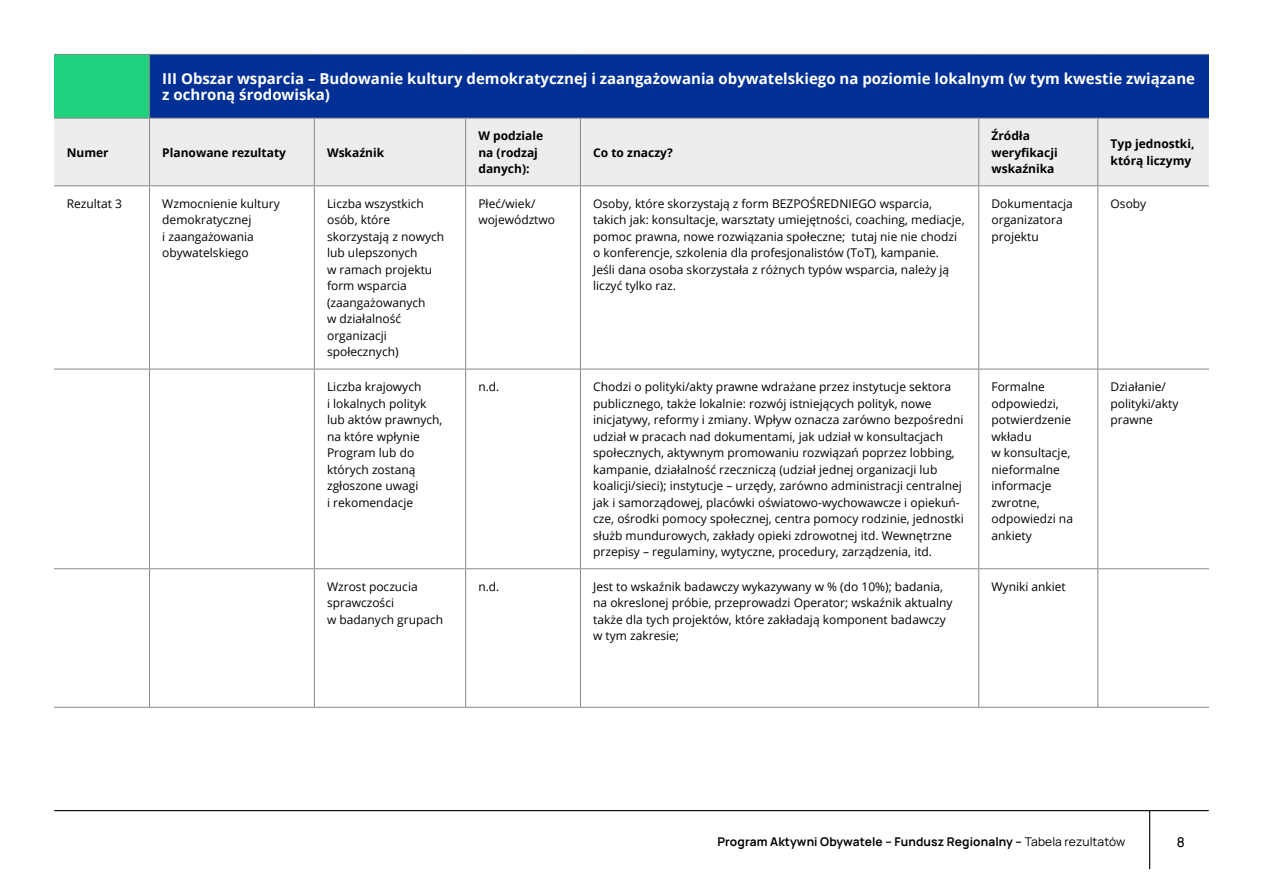
<style>
.page{position:relative;width:1263px;height:893px;background:#fff}
.page>*{position:absolute;margin:0;border:0;box-sizing:border-box;transform-origin:0 0}
.t1{font:700 15px/16.5px "Open Sans";color:#fff}
.t2{font:500 13.5px "Manrope";color:#000}
.t3{font:12px/16.5px "Open Sans";color:#000}
.t4{font:700 12px/16.5px "Open Sans";color:#000}
.t5{font:700 12px "Manrope";letter-spacing:.01em;color:#000}
.s1{font-weight:400}
</style>
<div class="page">
<hr style="left:54px;top:810px;width:1155px;height:1px;background:#000">
<hr style="left:1149px;top:810px;width:1px;height:59px;background:#000">
<div style="left:54px;top:54px;width:96px;height:64px;background:#20d17f"></div>
<div style="left:150px;top:54px;width:1059px;height:64px;background:#003096"></div>
<div style="left:54px;top:119px;width:1155px;height:66px;background:#ededed"></div>
<hr style="left:54px;top:118px;width:96px;height:1px;background:#878787">
<hr style="left:150px;top:118px;width:164px;height:1px;background:#878787">
<hr style="left:149px;top:119px;width:1px;height:66px;background:#878787">
<hr style="left:314px;top:118px;width:152px;height:1px;background:#878787">
<hr style="left:314px;top:119px;width:1px;height:66px;background:#878787">
<hr style="left:466px;top:118px;width:114px;height:1px;background:#878787">
<hr style="left:465px;top:119px;width:1px;height:66px;background:#878787">
<hr style="left:580px;top:118px;width:399px;height:1px;background:#878787">
<hr style="left:580px;top:119px;width:1px;height:66px;background:#878787">
<hr style="left:979px;top:118px;width:119px;height:1px;background:#878787">
<hr style="left:978px;top:119px;width:1px;height:66px;background:#878787">
<hr style="left:1098px;top:118px;width:111px;height:1px;background:#878787">
<hr style="left:1097px;top:119px;width:1px;height:66px;background:#878787">
<hr style="left:54px;top:185px;width:96px;height:1px;background:#878787">
<hr style="left:150px;top:185px;width:164px;height:1px;background:#878787">
<hr style="left:314px;top:185px;width:152px;height:1px;background:#878787">
<hr style="left:466px;top:185px;width:114px;height:1px;background:#878787">
<hr style="left:580px;top:185px;width:399px;height:1px;background:#878787">
<hr style="left:979px;top:185px;width:119px;height:1px;background:#878787">
<hr style="left:1098px;top:185px;width:111px;height:1px;background:#878787">
<hr style="left:54px;top:54px;width:96px;height:1px;background:#878787">
<hr style="left:150px;top:54px;width:164px;height:1px;background:#878787">
<hr style="left:149px;top:55px;width:1px;height:63px;background:#878787">
<hr style="left:314px;top:54px;width:152px;height:1px;background:#878787">
<hr style="left:466px;top:54px;width:114px;height:1px;background:#878787">
<hr style="left:580px;top:54px;width:399px;height:1px;background:#878787">
<hr style="left:979px;top:54px;width:119px;height:1px;background:#878787">
<hr style="left:1098px;top:54px;width:111px;height:1px;background:#878787">
<hr style="left:149px;top:186px;width:1px;height:183px;background:#878787">
<hr style="left:314px;top:186px;width:1px;height:183px;background:#878787">
<hr style="left:465px;top:186px;width:1px;height:183px;background:#878787">
<hr style="left:580px;top:186px;width:1px;height:183px;background:#878787">
<hr style="left:978px;top:186px;width:1px;height:183px;background:#878787">
<hr style="left:1097px;top:186px;width:1px;height:183px;background:#878787">
<hr style="left:54px;top:369px;width:96px;height:1px;background:#878787">
<hr style="left:150px;top:369px;width:164px;height:1px;background:#878787">
<hr style="left:149px;top:369px;width:1px;height:199px;background:#878787">
<hr style="left:314px;top:369px;width:152px;height:1px;background:#878787">
<hr style="left:314px;top:369px;width:1px;height:199px;background:#878787">
<hr style="left:466px;top:369px;width:114px;height:1px;background:#878787">
<hr style="left:465px;top:369px;width:1px;height:199px;background:#878787">
<hr style="left:580px;top:369px;width:399px;height:1px;background:#878787">
<hr style="left:580px;top:369px;width:1px;height:199px;background:#878787">
<hr style="left:979px;top:369px;width:119px;height:1px;background:#878787">
<hr style="left:978px;top:369px;width:1px;height:199px;background:#878787">
<hr style="left:1098px;top:369px;width:111px;height:1px;background:#878787">
<hr style="left:1097px;top:369px;width:1px;height:199px;background:#878787">
<hr style="left:54px;top:568px;width:96px;height:1px;background:#878787">
<hr style="left:150px;top:568px;width:164px;height:1px;background:#878787">
<hr style="left:149px;top:569px;width:1px;height:138px;background:#878787">
<hr style="left:314px;top:568px;width:152px;height:1px;background:#878787">
<hr style="left:314px;top:569px;width:1px;height:138px;background:#878787">
<hr style="left:466px;top:568px;width:114px;height:1px;background:#878787">
<hr style="left:465px;top:569px;width:1px;height:138px;background:#878787">
<hr style="left:580px;top:568px;width:399px;height:1px;background:#878787">
<hr style="left:580px;top:569px;width:1px;height:138px;background:#878787">
<hr style="left:979px;top:568px;width:119px;height:1px;background:#878787">
<hr style="left:978px;top:569px;width:1px;height:138px;background:#878787">
<hr style="left:1098px;top:568px;width:111px;height:1px;background:#878787">
<hr style="left:1097px;top:569px;width:1px;height:138px;background:#878787">
<hr style="left:54px;top:707px;width:96px;height:1px;background:#878787">
<hr style="left:150px;top:707px;width:164px;height:1px;background:#878787">
<hr style="left:314px;top:707px;width:152px;height:1px;background:#878787">
<hr style="left:466px;top:707px;width:114px;height:1px;background:#878787">
<hr style="left:580px;top:707px;width:399px;height:1px;background:#878787">
<hr style="left:979px;top:707px;width:119px;height:1px;background:#878787">
<hr style="left:1098px;top:707px;width:111px;height:1px;background:#878787">
<p class="t1" style="left:162px;top:70px;width:1034px">III Obszar wsparcia – Budowanie kultury demokratycznej i zaangażowania obywatelskiego na poziomie lokalnym (w tym kwestie związane z ochroną środowiska)</p>
<p class="t4" style="left:67px;top:144px;width:43px">Numer</p>
<p class="t4" style="left:162px;top:144px;width:125px">Planowane rezultaty</p>
<p class="t4" style="left:327px;top:144px;width:59px">Wskaźnik</p>
<p class="t4" style="left:478px;top:127px;width:66px">W podziale na (rodzaj danych):</p>
<p class="t4" style="left:593px;top:144px;width:81px">Co to znaczy?</p>
<p class="t4" style="left:991px;top:127px;width:68px">Źródła weryfikacji wskaźnika</p>
<p class="t4" style="left:1110px;top:135px;width:85px">Typ jednostki, którą liczymy</p>
<p class="t3" style="left:67px;top:195px;width:57px">Rezultat 3</p>
<p class="t3" style="left:162px;top:195px;width:119px">Wzmocnienie kultury demokratycznej<br>i zaangażowania obywatelskiego</p>
<p class="t3" style="left:327px;top:195px;width:119px">Liczba wszystkich osób, które skorzystają z nowych lub ulepszonych<br>w ramach projektu form wsparcia (zaangażowanych<br>w działalność organizacji społecznych)</p>
<p class="t3" style="left:478px;top:195px;width:78px">Płeć/wiek/ województwo</p>
<p class="t3" style="left:593px;top:195px;width:373px">Osoby, które skorzystają z form BEZPOŚREDNIEGO wsparcia, takich jak: konsultacje, warsztaty umiejętności, coaching, mediacje, pomoc prawna, nowe rozwiązania społeczne; tutaj nie nie chodzi o konferencje, szkolenia dla profesjonalistów (ToT), kampanie.<br>Jeśli dana osoba skorzystała z różnych typów wsparcia, należy ją liczyć tylko raz.</p>
<p class="t3" style="left:991px;top:195px;width:83px">Dokumentacja organizatora projektu</p>
<p class="t3" style="left:1110px;top:195px;width:37px">Osoby</p>
<p class="t3" style="left:327px;top:378px;width:117px">Liczba krajowych<br>i lokalnych polityk lub aktów prawnych, na które wpłynie<br>Program lub do których zostaną zgłoszone uwagi<br>i rekomendacje</p>
<p class="t3" style="left:478px;top:378px;width:23px">n.d.</p>
<p class="t3" style="left:593px;top:378px;width:372px">Chodzi o polityki/akty prawne wdrażane przez instytucje sektora publicznego, także lokalnie: rozwój istniejących polityk, nowe inicjatywy, reformy i zmiany. Wpływ oznacza zarówno bezpośredni udział w pracach nad dokumentami, jak udział w konsultacjach społecznych, aktywnym promowaniu rozwiązań poprzez lobbing, kampanie, działalność rzeczniczą (udział jednej organizacji lub koalicji/sieci); instytucje – urzędy, zarówno administracji centralnej jak i samorządowej, placówki oświatowo-wychowawcze i opiekuń&shy;cze, ośrodki pomocy społecznej, centra pomocy rodzinie, jednostki służb mundurowych, zakłady opieki zdrowotnej itd. Wewnętrzne przepisy – regulaminy, wytyczne, procedury, zarządzenia, itd.</p>
<p class="t3" style="left:991px;top:378px;width:83px">Formalne odpowiedzi, potwierdzenie wkładu<br>w konsultacje, nieformalne informacje zwrotne, odpowiedzi na ankiety</p>
<p class="t3" style="left:1110px;top:378px;width:69px">Działanie/ polityki/akty prawne</p>
<p class="t3" style="left:327px;top:578px;width:118px">Wzrost poczucia sprawczości<br>w badanych grupach</p>
<p class="t3" style="left:478px;top:578px;width:23px">n.d.</p>
<p class="t3" style="left:593px;top:578px;width:361px">Jest to wskaźnik badawczy wykazywany w % (do 10%); badania, na okreslonej próbie, przeprowadzi Operator; wskaźnik aktualny także dla tych projektów, które zakładają komponent badawczy w tym zakresie;</p>
<p class="t3" style="left:991px;top:578px;width:76px">Wyniki ankiet</p>
<p class="t5" style="left:717px;top:833px;width:409px">Program Aktywni Obywatele – Fundusz Regionalny – <span class="s1">Tabela rezultatów</span></p>
<p class="t2" style="left:1177px;top:832px;width:9px">8</p>
</div>
